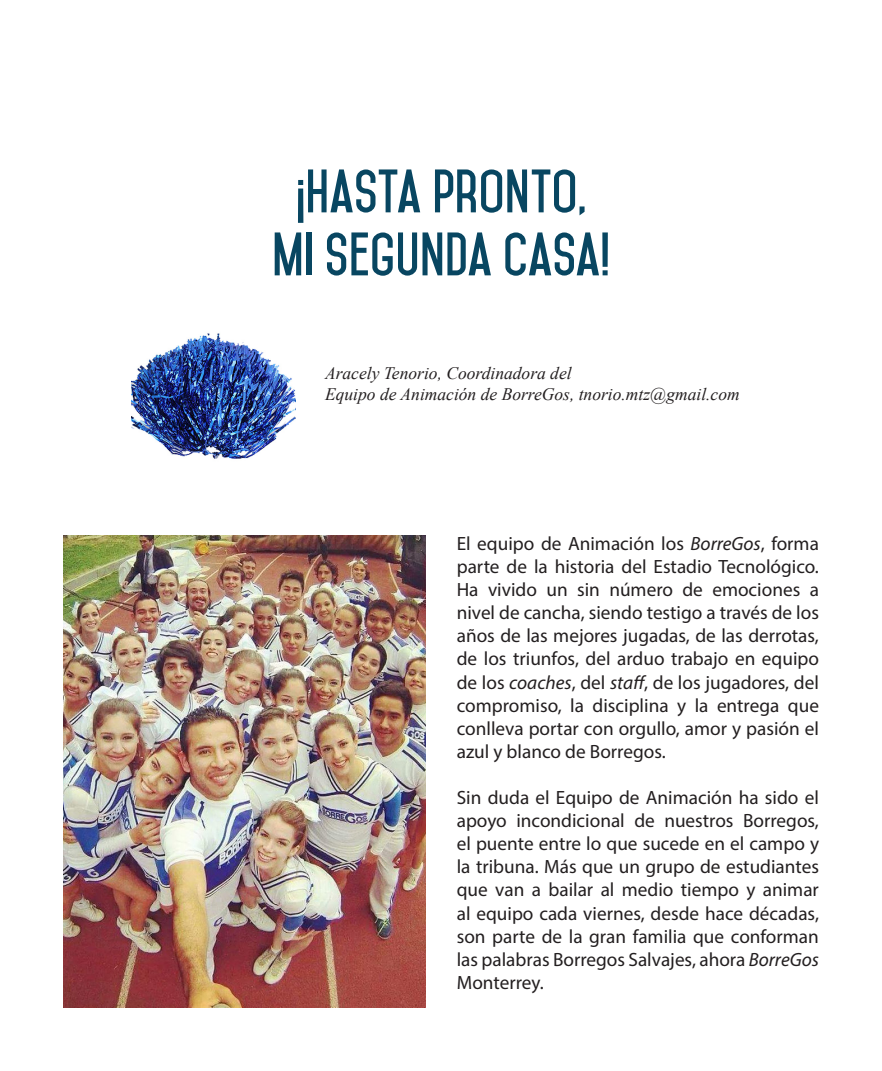
<style>
.page{position:relative;width:882px;height:1071px;background:#fff}
.page>*{position:absolute;margin:0;border:0;box-sizing:border-box;transform-origin:0 0}
.t1{font:700 52.5px "Mohave";color:#084661}
.t2{font:19.25px/23.1px "Myriad Pro";color:#231f20;text-align:justify}
.t3{font:italic 17.5px "Times New Roman";color:#231f20}
.s1{font-style:italic}
</style>
<div class="page">
<img style="left:63px;top:536px;width:362px;height:472px">
<img style="left:131px;top:333px;width:164px;height:126px">
<p class="t1" style="left:296px;top:159px;width:292px">¡HASTA PRONTO,</p>
<p class="t1" style="left:272px;top:222px;width:339px">MI SEGUNDA CASA!</p>
<p class="t3" style="left:325px;top:361px;width:248px">Aracely Tenorio, Coordinadora del</p>
<p class="t3" style="left:325px;top:382px;width:416px">Equipo de Animación de BorreGos, tnorio.mtz@gmail.com</p>
<p class="t2" style="left:457px;top:532px;width:364px">El equipo de Animación los <span class="s1">BorreGos</span>, forma parte de la historia del Estadio Tecnológico.<br>Ha vivido un sin número de emociones a nivel de cancha, siendo testigo a través de los años de las mejores jugadas, de las derrotas, de los triunfos, del arduo trabajo en equipo de los <span class="s1">coaches</span>, del <span class="s1">staff</span>, de los jugadores, del compromiso, la disciplina y la entrega que conlleva portar con orgullo, amor y pasión el azul y blanco de Borregos.</p>
<p class="t2" style="left:457px;top:786px;width:364px">Sin duda el Equipo de Animación ha sido el apoyo incondicional de nuestros Borregos, el puente entre lo que sucede en el campo y la tribuna. Más que un grupo de estudiantes que van a bailar al medio tiempo y animar al equipo cada viernes, desde hace décadas, son parte de la gran familia que conforman las palabras Borregos Salvajes, ahora <span class="s1">BorreGos </span>Monterrey.</p>
</div>
